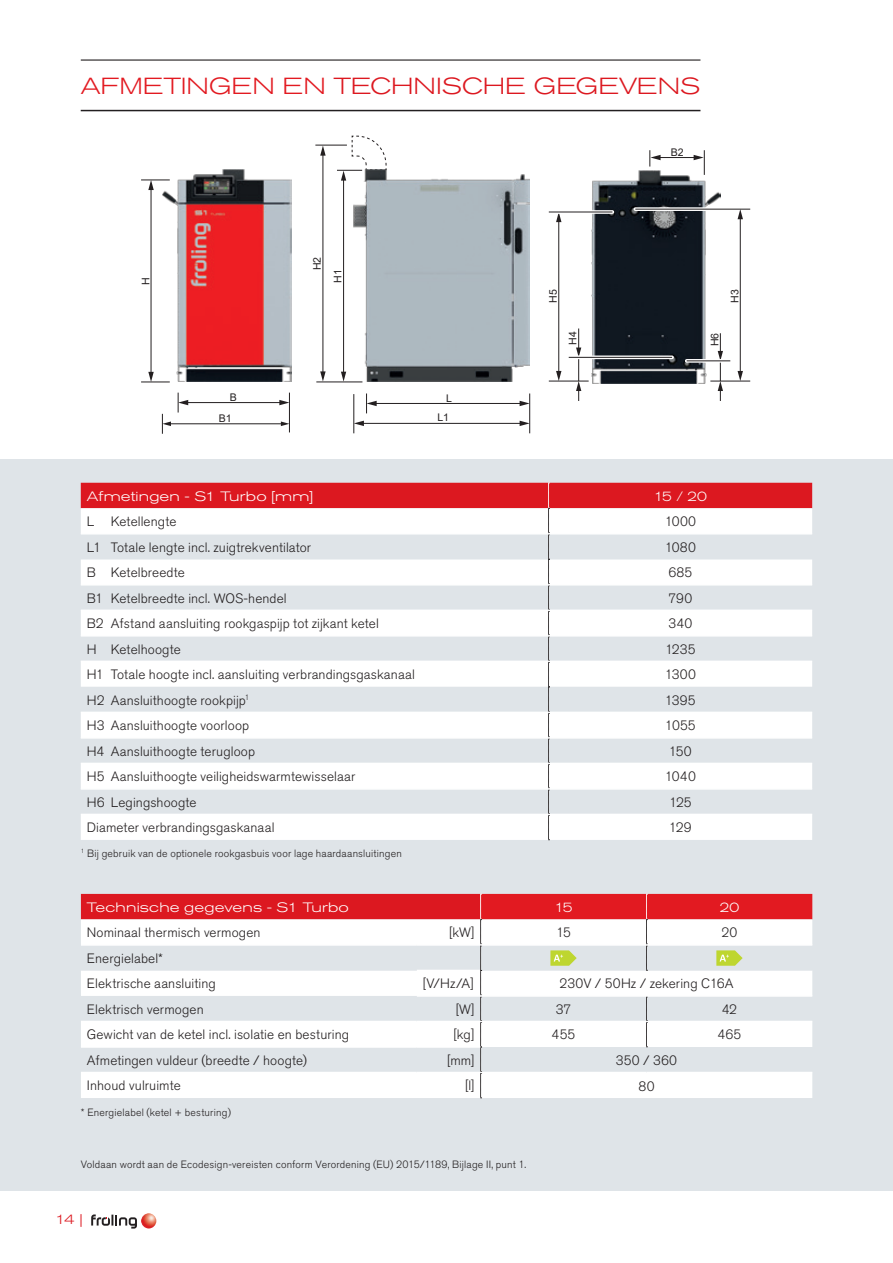
<style>
.page{position:relative;width:893px;height:1263px;background:#fff}
.page>*{position:absolute;margin:0;border:0;box-sizing:border-box;transform-origin:0 0}
.t1{font:300 expanded 23.1px "Akzidenz Grotesk BQ";color:#dc1820;scale:1.08 1}
.t2{font:300 13.5px "Akzidenz Grotesk BQ";letter-spacing:.01em;color:#231f20}
.t3{font:300 expanded 13.5px "Akzidenz Grotesk BQ";letter-spacing:.015em;color:#fff;scale:1.08 1}
.t4{font:300 expanded 13.5px "Akzidenz Grotesk BQ";letter-spacing:.015em;color:#fff}
.t5{font:300 expanded 13.5px "Akzidenz Grotesk BQ";color:#dc1820;scale:1.08 1}
.t6{font:300 10.5px "Akzidenz Grotesk BQ";letter-spacing:.015em;color:#231f20}
.t7{font:10.5px/19.5px "Arial";color:#231f20;text-align:right}
.s1{color:#e21a21}
</style>
<div class="page">
<div style="left:0;top:459px;width:893px;height:732px;background:#dfe4e8"></div>
<svg style="left:91px;top:1214px;width:46px;height:14px"></svg>
<img style="left:141px;top:1213px;width:15px;height:15px;border-radius:8px">
<img style="left:163px;top:170px;width:128px;height:212px">
<img style="left:354px;top:174px;width:176px;height:207px">
<img style="left:592px;top:171px;width:128px;height:212px">
<hr style="left:151px;top:188px;width:1px;height:186px;background:#231f20">
<svg style="left:141px;top:179px;width:29px;height:11px"></svg>
<svg style="left:141px;top:372px;width:29px;height:10px"></svg>
<hr style="left:186px;top:402px;width:95px;height:1px;background:#231f20">
<svg style="left:279px;top:400px;width:10px;height:5px"></svg>
<svg style="left:178px;top:393px;width:10px;height:19px"></svg>
<hr style="left:375px;top:403px;width:146px;height:1px;background:#231f20">
<svg style="left:520px;top:401px;width:9px;height:5px"></svg>
<svg style="left:366px;top:393px;width:11px;height:20px"></svg>
<hr style="left:343px;top:179px;width:1px;height:194px;background:#231f20">
<svg style="left:341px;top:372px;width:5px;height:9px"></svg>
<svg style="left:337px;top:135px;width:50px;height:46px"></svg>
<svg style="left:635px;top:207px;width:115px;height:4px"></svg>
<hr style="left:635px;top:209px;width:115px;height:1px;background:#231f20">
<hr style="left:710px;top:381px;width:40px;height:1px;background:#231f20">
<hr style="left:740px;top:217px;width:1px;height:156px;background:#231f20">
<svg style="left:738px;top:209px;width:5px;height:10px"></svg>
<svg style="left:738px;top:371px;width:5px;height:10px"></svg>
<hr style="left:322px;top:154px;width:1px;height:219px;background:#231f20">
<svg style="left:320px;top:146px;width:6px;height:10px"></svg>
<svg style="left:320px;top:371px;width:6px;height:10px"></svg>
<hr style="left:315px;top:145px;width:32px;height:1px;background:#231f20">
<hr style="left:316px;top:381px;width:46px;height:1px;background:#231f20">
<svg style="left:576px;top:328px;width:5px;height:73px"></svg>
<svg style="left:569px;top:355px;width:103px;height:4px"></svg>
<hr style="left:569px;top:357px;width:103px;height:1px;background:#231f20">
<svg style="left:718px;top:333px;width:5px;height:68px"></svg>
<svg style="left:687px;top:359px;width:43px;height:4px"></svg>
<hr style="left:687px;top:360px;width:43px;height:1px;background:#231f20">
<hr style="left:558px;top:220px;width:1px;height:153px;background:#231f20">
<svg style="left:556px;top:214px;width:5px;height:8px"></svg>
<svg style="left:556px;top:371px;width:5px;height:10px"></svg>
<svg style="left:549px;top:210px;width:63px;height:4px"></svg>
<hr style="left:549px;top:212px;width:63px;height:1px;background:#231f20">
<hr style="left:549px;top:381px;width:40px;height:1px;background:#231f20">
<hr style="left:659px;top:157px;width:36px;height:1px;background:#231f20">
<svg style="left:649px;top:150px;width:12px;height:17px"></svg>
<svg style="left:694px;top:150px;width:11px;height:25px"></svg>
<hr style="left:169px;top:423px;width:113px;height:1px;background:#231f20">
<svg style="left:162px;top:414px;width:9px;height:20px"></svg>
<svg style="left:281px;top:421px;width:8px;height:5px"></svg>
<hr style="left:289px;top:393px;width:1px;height:39px;background:#231f20">
<hr style="left:362px;top:423px;width:159px;height:1px;background:#231f20">
<svg style="left:354px;top:421px;width:10px;height:5px"></svg>
<svg style="left:520px;top:421px;width:9px;height:5px"></svg>
<hr style="left:353px;top:394px;width:1px;height:39px;background:#231f20">
<hr style="left:529px;top:393px;width:1px;height:40px;background:#231f20">
<hr style="left:81px;top:59px;width:619px;height:2px;background:#231f20">
<hr style="left:81px;top:110px;width:619px;height:1px;background:#231f20">
<svg style="left:81px;top:483px;width:731px;height:357px"></svg>
<hr style="left:81px;top:533px;width:468px;height:1px;background:#fff">
<hr style="left:81px;top:584px;width:468px;height:1px;background:#fff">
<hr style="left:81px;top:609px;width:468px;height:2px;background:#fff">
<hr style="left:81px;top:635px;width:468px;height:2px;background:#fff">
<hr style="left:81px;top:712px;width:468px;height:1px;background:#fff">
<hr style="left:81px;top:763px;width:468px;height:1px;background:#fff">
<hr style="left:549px;top:533px;width:263px;height:1px;background:#fff">
<hr style="left:549px;top:584px;width:263px;height:1px;background:#fff">
<hr style="left:549px;top:609px;width:263px;height:2px;background:#fff">
<hr style="left:549px;top:635px;width:263px;height:2px;background:#fff">
<hr style="left:549px;top:712px;width:263px;height:1px;background:#fff">
<hr style="left:549px;top:763px;width:263px;height:1px;background:#fff">
<hr style="left:81px;top:661px;width:468px;height:1px;background:#fff">
<hr style="left:81px;top:788px;width:468px;height:2px;background:#fff">
<hr style="left:549px;top:661px;width:263px;height:1px;background:#fff">
<hr style="left:549px;top:788px;width:263px;height:2px;background:#fff">
<hr style="left:81px;top:737px;width:468px;height:2px;background:#fff">
<hr style="left:81px;top:814px;width:468px;height:1px;background:#fff">
<hr style="left:549px;top:737px;width:263px;height:2px;background:#fff">
<hr style="left:549px;top:814px;width:263px;height:1px;background:#fff">
<svg style="left:81px;top:894px;width:731px;height:204px"></svg>
<p class="t1" style="left:81px;top:73px;width:575px"><span class="s1">AFMETINGEN EN</span> TECHNISCHE GEGEVENS</p>
<p class="t7" style="left:671px;top:142px;width:14px">B2</p>
<p class="t7" style="left:307px;top:270px;width:15px;rotate:-90deg">H2</p>
<p class="t7" style="left:136px;top:285px;width:9px;rotate:-90deg">H</p>
<p class="t7" style="left:328px;top:283px;width:15px;rotate:-90deg">H1</p>
<p class="t7" style="left:230px;top:387px;width:9px">B</p>
<p class="t7" style="left:219px;top:408px;width:14px">B1</p>
<p class="t7" style="left:437px;top:388px;width:16px">L<br>L1</p>
<p class="t7" style="left:543px;top:303px;width:15px;rotate:-90deg">H5</p>
<p class="t7" style="left:563px;top:345px;width:15px;rotate:-90deg">H4</p>
<p class="t7" style="left:705px;top:346px;width:15px;rotate:-90deg">H6</p>
<p class="t7" style="left:725px;top:303px;width:15px;rotate:-90deg">H3</p>
<p class="t3" style="left:87px;top:488px;width:211px">Afmetingen - S1 Turbo [mm]</p>
<p class="t4" style="left:654px;top:488px;width:55px">15 / 20</p>
<p class="t2" style="left:87px;top:514px;width:91px">L Ketellengte</p>
<p class="t2" style="left:665px;top:514px;width:33px">1000</p>
<p class="t2" style="left:87px;top:539px;width:226px">L1 Totale lengte incl. zuigtrekventilator</p>
<p class="t2" style="left:665px;top:539px;width:33px">1080</p>
<p class="t2" style="left:87px;top:565px;width:100px">B Ketelbreedte</p>
<p class="t2" style="left:668px;top:565px;width:26px">685</p>
<p class="t2" style="left:87px;top:590px;width:201px">B1 Ketelbreedte incl. WOS-hendel</p>
<p class="t2" style="left:668px;top:590px;width:25px">790</p>
<p class="t2" style="left:87px;top:616px;width:294px">B2 Afstand aansluiting rookgaspijp tot zijkant ketel</p>
<p class="t2" style="left:668px;top:616px;width:25px">340</p>
<p class="t2" style="left:87px;top:641px;width:96px">H Ketelhoogte</p>
<p class="t2" style="left:665px;top:641px;width:32px">1235</p>
<p class="t2" style="left:87px;top:667px;width:330px">H1 Totale hoogte incl. aansluiting verbrandingsgaskanaal</p>
<p class="t2" style="left:665px;top:667px;width:33px">1300</p>
<p class="t2" style="left:87px;top:692px;width:164px">H2 Aansluithoogte rookpijp<sup>1</sup></p>
<p class="t2" style="left:665px;top:692px;width:32px">1395</p>
<p class="t2" style="left:87px;top:718px;width:164px">H3 Aansluithoogte voorloop</p>
<p class="t2" style="left:665px;top:718px;width:32px">1055</p>
<p class="t2" style="left:87px;top:743px;width:170px">H4 Aansluithoogte terugloop</p>
<p class="t2" style="left:669px;top:743px;width:24px">150</p>
<p class="t2" style="left:87px;top:769px;width:270px">H5 Aansluithoogte veiligheidswarmtewisselaar</p>
<p class="t2" style="left:665px;top:769px;width:33px">1040</p>
<p class="t2" style="left:87px;top:794px;width:111px">H6 Legingshoogte</p>
<p class="t2" style="left:669px;top:794px;width:24px">125</p>
<p class="t2" style="left:87px;top:820px;width:189px">Diameter verbrandingsgaskanaal</p>
<p class="t2" style="left:669px;top:820px;width:24px">129</p>
<p class="t6" style="left:81px;top:847px;width:322px"><sup>1</sup> Bij gebruik van de optionele rookgasbuis voor lage haardaansluitingen</p>
<p class="t3" style="left:87px;top:899px;width:244px">Technische gegevens - S1 Turbo</p>
<p class="t4" style="left:554px;top:899px;width:20px">15</p>
<p class="t4" style="left:720px;top:899px;width:21px">20</p>
<p class="t2" style="left:87px;top:925px;width:175px">Nominaal thermisch vermogen</p>
<p class="t2" style="left:449px;top:925px;width:27px">[kW]</p>
<p class="t2" style="left:556px;top:925px;width:16px">15</p>
<p class="t2" style="left:721px;top:925px;width:17px">20</p>
<p class="t2" style="left:87px;top:950px;width:78px">Energielabel*</p>
<p class="t2" style="left:87px;top:976px;width:130px">Elektrische aansluiting</p>
<p class="t2" style="left:423px;top:976px;width:53px">[V/Hz/A]</p>
<p class="t2" style="left:559px;top:976px;width:175px">230V / 50Hz / zekering C16A</p>
<p class="t2" style="left:87px;top:1001px;width:118px">Elektrisch vermogen</p>
<p class="t2" style="left:456px;top:1001px;width:20px">[W]</p>
<p class="t2" style="left:556px;top:1001px;width:17px">37</p>
<p class="t2" style="left:722px;top:1001px;width:17px">42</p>
<p class="t2" style="left:87px;top:1027px;width:264px">Gewicht van de ketel incl. isolatie en besturing</p>
<p class="t2" style="left:454px;top:1027px;width:23px">[kg]</p>
<p class="t2" style="left:552px;top:1027px;width:25px">455</p>
<p class="t2" style="left:717px;top:1027px;width:25px">465</p>
<p class="t2" style="left:87px;top:1052px;width:222px">Afmetingen vuldeur (breedte / hoogte)</p>
<p class="t2" style="left:447px;top:1052px;width:29px">[mm]</p>
<p class="t2" style="left:616px;top:1052px;width:63px">350 / 360</p>
<p class="t2" style="left:87px;top:1078px;width:95px">Inhoud vulruimte</p>
<p class="t2" style="left:465px;top:1078px;width:11px">[l]</p>
<p class="t2" style="left:639px;top:1078px;width:17px">80</p>
<p class="t6" style="left:81px;top:1107px;width:152px">* Energielabel (ketel + besturing)</p>
<p class="t6" style="left:81px;top:1159px;width:447px">Voldaan wordt aan de Ecodesign-vereisten conform Verordening (EU) 2015/1189, Bijlage II, punt 1.</p>
<p class="t5" style="left:55px;top:1212px;width:27px">14 |</p>
</div>
